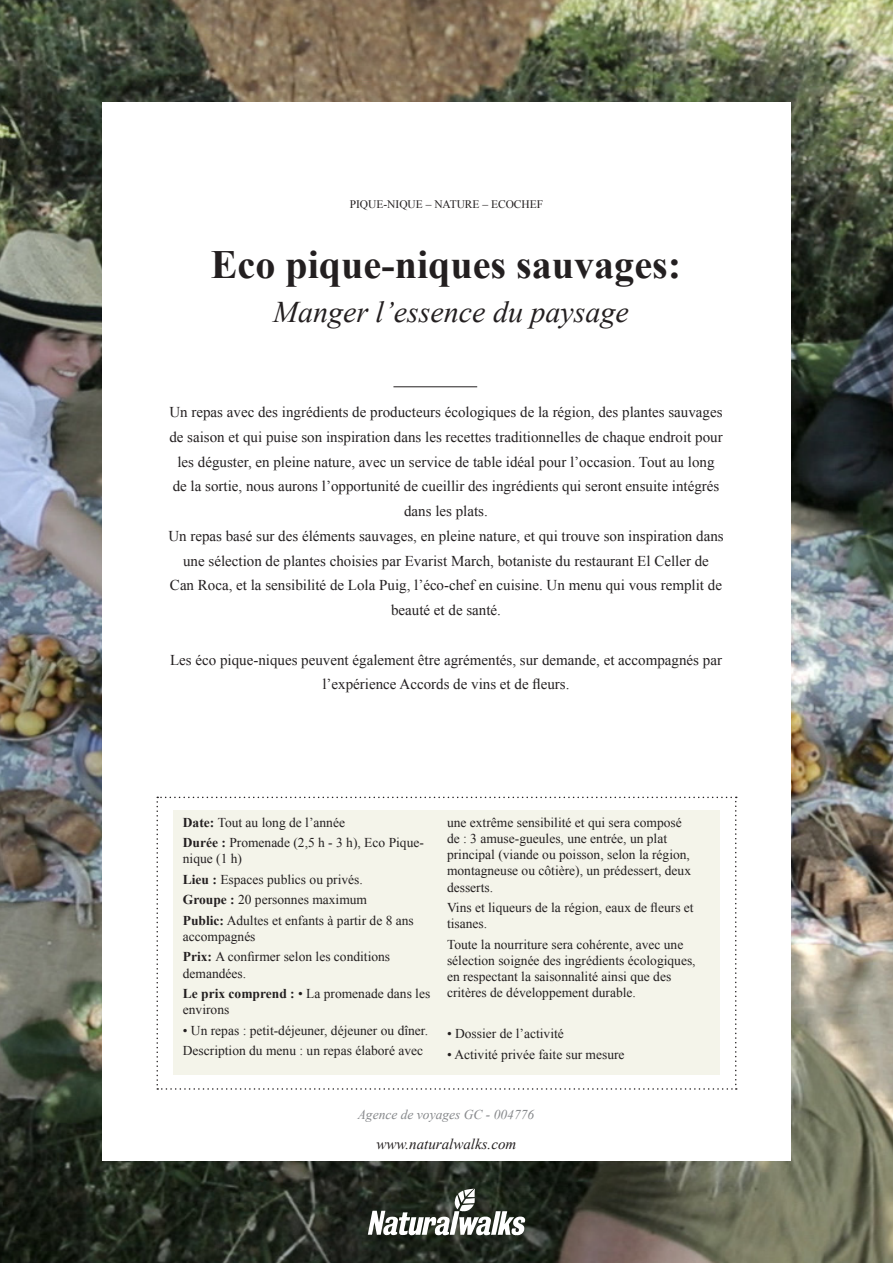
<style>
.page{position:relative;width:893px;height:1263px;background:#fff}
.page>*{position:absolute;margin:0;border:0;box-sizing:border-box;transform-origin:0 0}
.t1{font:700 40.05px "Times New Roman";color:#231f20}
.t2{font:italic 30px "Times New Roman";color:#231f20}
.t3{font:15px/24.8px "Times New Roman";color:#231f20;text-align:center}
.t4{font:italic 15px "Times New Roman";color:#231f20}
.t5{font:13.5px/16.2px "Times New Roman";color:#231f20}
.t6{font:italic 13.5px "Times New Roman";color:#86888b}
.t7{font:11.4px "Times New Roman";color:#231f20}
.s1{font-weight:700}
</style>
<div class="page">
<img style="left:0;top:0;width:893px;height:1263px">
<div style="left:102px;top:102px;width:689px;height:1059px;background:#fff"></div>
<hr style="left:393px;top:386px;width:84px;height:1px;background:#231f20">
<svg style="left:368px;top:1188px;width:157px;height:47px"></svg>
<svg style="left:156px;top:797px;width:581px;height:293px"></svg>
<div style="left:173px;top:811px;width:547px;height:264px;background:#f4f4ea"></div>
<p class="t7" style="left:350px;top:196px;width:195px">PIQUE-NIQUE – NATURE – ECOCHEF</p>
<p class="t1" style="left:211px;top:237px;width:472px">Eco pique-niques sauvages:</p>
<p class="t2" style="left:273px;top:292px;width:357px">Manger l’essence du paysage</p>
<p class="t3" style="left:169px;top:399px;width:555px">Un repas avec des ingrédients de producteurs écologiques de la région, des plantes sauvages de saison et qui puise son inspiration dans les recettes traditionnelles de chaque endroit pour les déguster, en pleine nature, avec un service de table idéal pour l’occasion. Tout au long de la sortie, nous aurons l’opportunité de cueillir des ingrédients qui seront ensuite intégrés dans les plats.</p>
<p class="t3" style="left:168px;top:523px;width:557px">Un repas basé sur des éléments sauvages, en pleine nature, et qui trouve son inspiration dans une sélection de plantes choisies par Evarist March, botaniste du restaurant El Celler de<br>Can Roca, et la sensibilité de Lola Puig, l’éco-chef en cuisine. Un menu qui vous remplit de beauté et de santé.</p>
<p class="t3" style="left:170px;top:647px;width:553px">Les éco pique-niques peuvent également être agrémentés, sur demande, et accompagnés par l’expérience Accords de vins et de fleurs.</p>
<p class="t5" style="left:183px;top:814px;width:164px"><span class="s1">Date:</span> Tout au long de l’année</p>
<p class="t5" style="left:183px;top:834px;width:243px"><span class="s1">Durée :</span> Promenade (2,5 h - 3 h), Eco Pique&shy;nique (1 h)</p>
<p class="t5" style="left:183px;top:871px;width:181px"><span class="s1">Lieu :</span> Espaces publics ou privés.</p>
<p class="t5" style="left:183px;top:891px;width:186px"><span class="s1">Groupe :</span> 20 personnes maximum</p>
<p class="t5" style="left:183px;top:912px;width:232px"><span class="s1">Public:</span> Adultes et enfants à partir de 8 ans accompagnés</p>
<p class="t5" style="left:183px;top:949px;width:209px"><span class="s1">Prix:</span> A confirmer selon les conditions demandées.</p>
<p class="t5" style="left:183px;top:985px;width:249px"><span class="s1">Le prix comprend :</span> • La promenade dans les environs</p>
<p class="t5" style="left:183px;top:1022px;width:247px">• Un repas : petit-déjeuner, déjeuner ou dîner.</p>
<p class="t5" style="left:183px;top:1042px;width:242px">Description du menu : un repas élaboré avec</p>
<p class="t5" style="left:447px;top:814px;width:246px">une extrême sensibilité et qui sera composé de : 3 amuse-gueules, une entrée, un plat principal (viande ou poisson, selon la région, montagneuse ou côtière), un prédessert, deux desserts.</p>
<p class="t5" style="left:447px;top:899px;width:248px">Vins et liqueurs de la région, eaux de fleurs et tisanes.</p>
<p class="t5" style="left:447px;top:936px;width:250px">Toute la nourriture sera cohérente, avec une sélection soignée des ingrédients écologiques, en respectant la saisonnalité ainsi que des critères de développement durable.</p>
<p class="t5" style="left:447px;top:1025px;width:118px">• Dossier de l’activité</p>
<p class="t5" style="left:447px;top:1046px;width:179px">• Activité privée faite sur mesure</p>
<p class="t6" style="left:358px;top:1105px;width:178px">Agence de voyages GC - 004776</p>
<p class="t4" style="left:377px;top:1133px;width:141px">www.naturalwalks.com</p>
</div>
